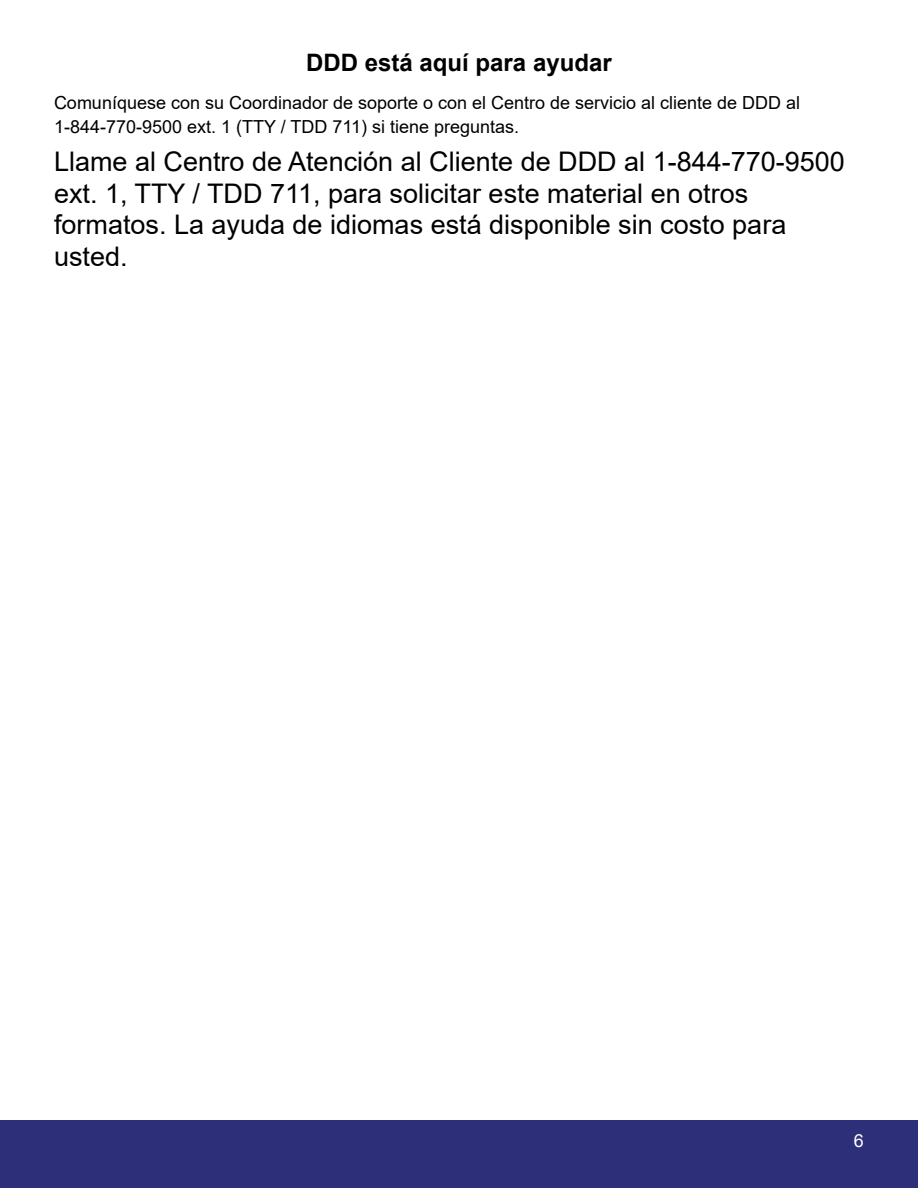
<style>
.page{position:relative;width:918px;height:1188px;background:#fff}
.page>*{position:absolute;margin:0;border:0;box-sizing:border-box;transform-origin:0 0}
.t1{font:27px/31.5px "Arial";color:#000}
.t2{font:700 24px "Arial";color:#000}
.t3{font:18px/24px "Arial";color:#000}
.t4{font:18px "Arial";color:#fff}
</style>
<div class="page">
<div style="left:0;top:1120px;width:918px;height:68px;background:#2d3079"></div>
<h2 class="t2" style="left:306px;top:46px;width:307px">DDD está aquí para ayudar</h2>
<p class="t3" style="left:54px;top:91px;width:748px">Comuníquese con su Coordinador de soporte o con el Centro de servicio al cliente de DDD al<br>1-844-770-9500 ext. 1 (TTY / TDD 711) si tiene preguntas.</p>
<p class="t1" style="left:54px;top:146px;width:792px">Llame al Centro de Atención al Cliente de DDD al 1-844-770-9500 ext. 1, TTY / TDD 711, para solicitar este material en otros formatos. La ayuda de idiomas está disponible sin costo para usted.</p>
<p class="t4" style="left:854px;top:1128px;width:12px">6</p>
</div>
